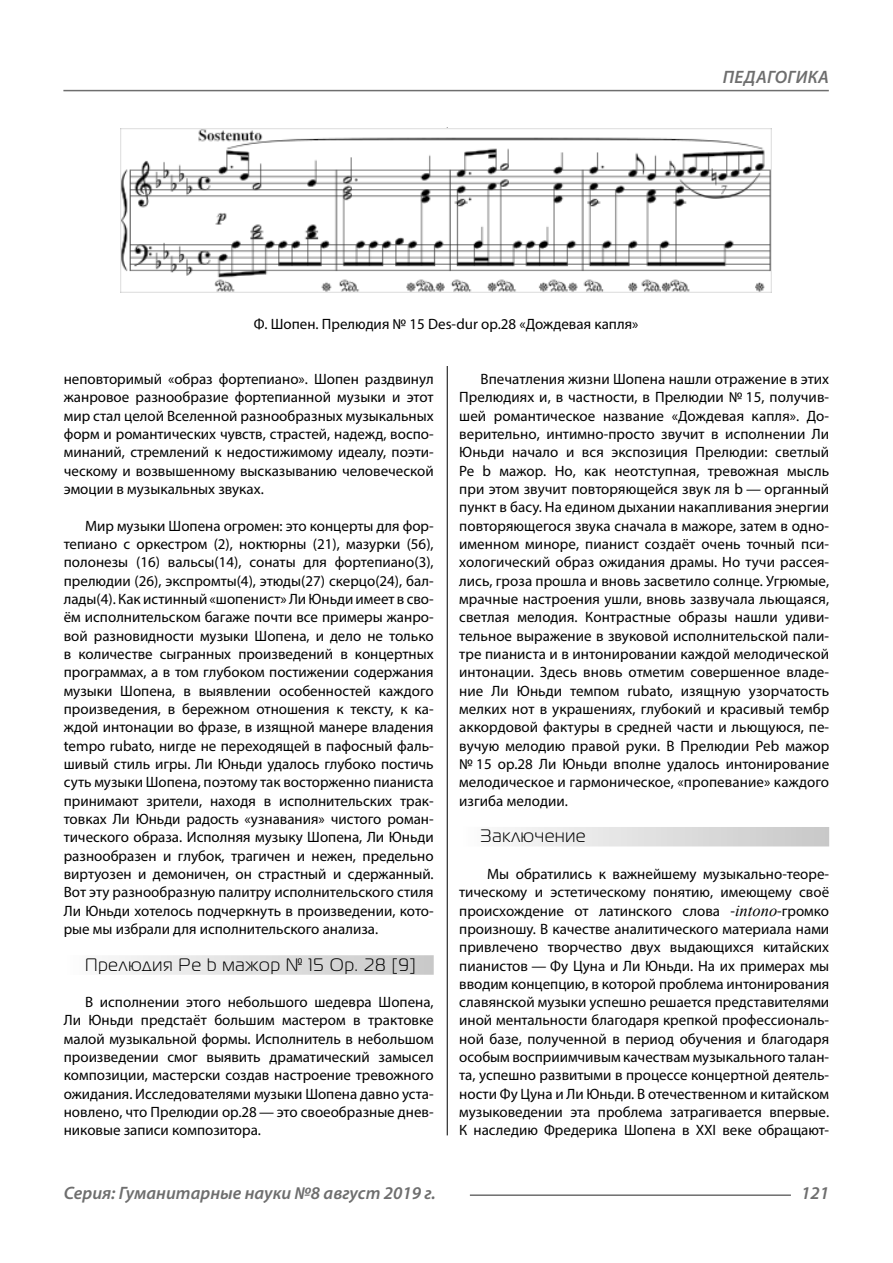
<style>
.page{position:relative;width:893px;height:1263px;background:#fff}
.page>*{position:absolute;margin:0;border:0;box-sizing:border-box;transform-origin:0 0}
.t1{font:italic 600 18px "Myriad Pro";color:#6e6e6e}
.Subheader{font:18px "Magistral C";letter-spacing:.05em;color:#000}
.Normal{font:15px/18.3px "Myriad Pro";color:#000;text-align:justify}
.podpis{font:15px "Myriad Pro";color:#000}
.s1{font-family:"Times New Roman";font-style:italic;font-size:16.5px}
</style>
<div class="page">
<hr style="left:447px;top:128px;width:1px;height:1007px;background:#000">
<div style="left:64px;top:955px;width:370px;height:20px;background:linear-gradient(to right,#fcfcfc,#c8c8c8)"></div>
<div style="left:459px;top:827px;width:370px;height:19px;background:linear-gradient(to right,#fcfcfc,#c8c8c8)"></div>
<div style="left:63px;top:128px;width:766px;height:238px;background:#fff"></div>
<img style="left:121px;top:128px;width:650px;height:164px">
<hr style="left:63px;top:90px;width:766px;height:1px;background:#6e6e6e">
<hr style="left:470px;top:1194px;width:321px;height:2px;background:#6e6e6e">
<p class="t1" style="left:723px;top:66px;width:24px">Педагогика</p>
<p class="podpis" style="left:254px;top:315px;width:386px">Ф. Шопен. Прелюдия № 15 Des-dur op.28 «Дождевая капля»</p>
<p class="Normal" style="left:64px;top:370px;width:371px">неповторимый «образ фортепиано». Шопен раздвинул жанровое разнообразие фортепианной музыки и этот мир стал целой Вселенной разнообразных музыкальных форм и романтических чувств, страстей, надежд, воспо&shy;минаний, стремлений к недостижимому идеалу, поэти&shy;ческому и возвышенному высказыванию человеческой эмоции в музыкальных звуках.</p>
<p class="Normal" style="left:64px;top:516px;width:371px;text-indent:21px">Мир музыки Шопена огромен: это концерты для фор&shy;тепиано с оркестром (2), ноктюрны (21), мазурки (56), полонезы (16) вальсы(14), сонаты для фортепиано(3), прелюдии (26), экспромты(4), этюды(27) скерцо(24), бал&shy;лады(4). Как истинный «шопенист» Ли Юньди имеет в сво&shy;ём исполнительском багаже почти все примеры жанро&shy;вой разновидности музыки Шопена, и дело не только в количестве сыгранных произведений в концертных программах, а в том глубоком постижении содержания музыки Шопена, в выявлении особенностей каждого произведения, в бережном отношения к тексту, к ка&shy;ждой интонации во фразе, в изящной манере владения tempo rubato, нигде не переходящей в пафосный фаль&shy;шивый стиль игры. Ли Юньди удалось глубоко постичь суть музыки Шопена, поэтому так восторженно пианиста принимают зрители, находя в исполнительских трак&shy;товках Ли Юньди радость «узнавания» чистого роман&shy;тического образа. Исполняя музыку Шопена, Ли Юньди разнообразен и глубок, трагичен и нежен, предельно виртуозен и демоничен, он страстный и сдержанный.<br>Вот эту разнообразную палитру исполнительского стиля Ли Юньди хотелось подчеркнуть в произведении, кото&shy;рые мы избрали для исполнительского анализа.</p>
<p class="Subheader" style="left:85px;top:955px;width:332px">Прелюдия Ре b мажор № 15 Op. 28 [9]</p>
<p class="Normal" style="left:64px;top:993px;width:371px;text-indent:21px">В исполнении этого небольшого шедевра Шопена, Ли Юньди предстаёт большим мастером в трактовке малой музыкальной формы. Исполнитель в небольшом произведении смог выявить драматический замысел композиции, мастерски создав настроение тревожного ожидания. Исследователями музыки Шопена давно уста&shy;новлено, что Прелюдии op.28 — это своеобразные днев&shy;никовые записи композитора.</p>
<p class="Normal" style="left:459px;top:370px;width:371px;text-indent:21px">Впечатления жизни Шопена нашли отражение в этих Прелюдиях и, в частности, в Прелюдии № 15, получив&shy;шей романтическое название «Дождевая капля». До&shy;верительно, интимно-просто звучит в исполнении Ли Юньди начало и вся экспозиция Прелюдии: светлый Ре b мажор. Но, как неотступная, тревожная мысль при этом звучит повторяющейся звук ля b — органный пункт в басу. На едином дыхании накапливания энергии повторяющегося звука сначала в мажоре, затем в одно&shy;именном миноре, пианист создаёт очень точный пси&shy;хологический образ ожидания драмы. Но тучи рассея&shy;лись, гроза прошла и вновь засветило солнце. Угрюмые, мрачные настроения ушли, вновь зазвучала льющаяся, светлая мелодия. Контрастные образы нашли удиви&shy;тельное выражение в звуковой исполнительской пали&shy;тре пианиста и в интонировании каждой мелодической интонации. Здесь вновь отметим совершенное владе&shy;ние Ли Юньди темпом rubato, изящную узорчатость мелких нот в украшениях, глубокий и красивый тембр аккордовой фактуры в средней части и льющуюся, пе&shy;вучую мелодию правой руки. В Прелюдии Реb мажор № 15 op.28 Ли Юньди вполне удалось интонирование мелодическое и гармоническое, «пропевание» каждого изгиба мелодии.</p>
<p class="Subheader" style="left:480px;top:826px;width:106px">Заключение</p>
<p class="Normal" style="left:459px;top:864px;width:371px;text-indent:28px">Мы обратились к важнейшему музыкально-теоре&shy;тическому и эстетическому понятию, имеющему своё происхождение от латинского слова -<span class="s1">intono</span>-громко произношу. В качестве аналитического материала нами привлечено творчество двух выдающихся китайских пианистов — Фу Цуна и Ли Юньди. На их примерах мы вводим концепцию, в которой проблема интонирования славянской музыки успешно решается представителями иной ментальности благодаря крепкой профессиональ&shy;ной базе, полученной в период обучения и благодаря особым восприимчивым качествам музыкального талан&shy;та, успешно развитыми в процессе концертной деятель&shy;ности Фу Цуна и Ли Юньди. В отечественном и китайском музыковедении эта проблема затрагивается впервые.<br>К наследию Фредерика Шопена в XXI веке обращают-</p>
<p class="t1" style="left:64px;top:1182px;width:373px">Серия: Гуманитарные науки №8 август 2019 г.</p>
<p class="t1" style="left:801px;top:1182px;width:30px">121</p>
</div>
